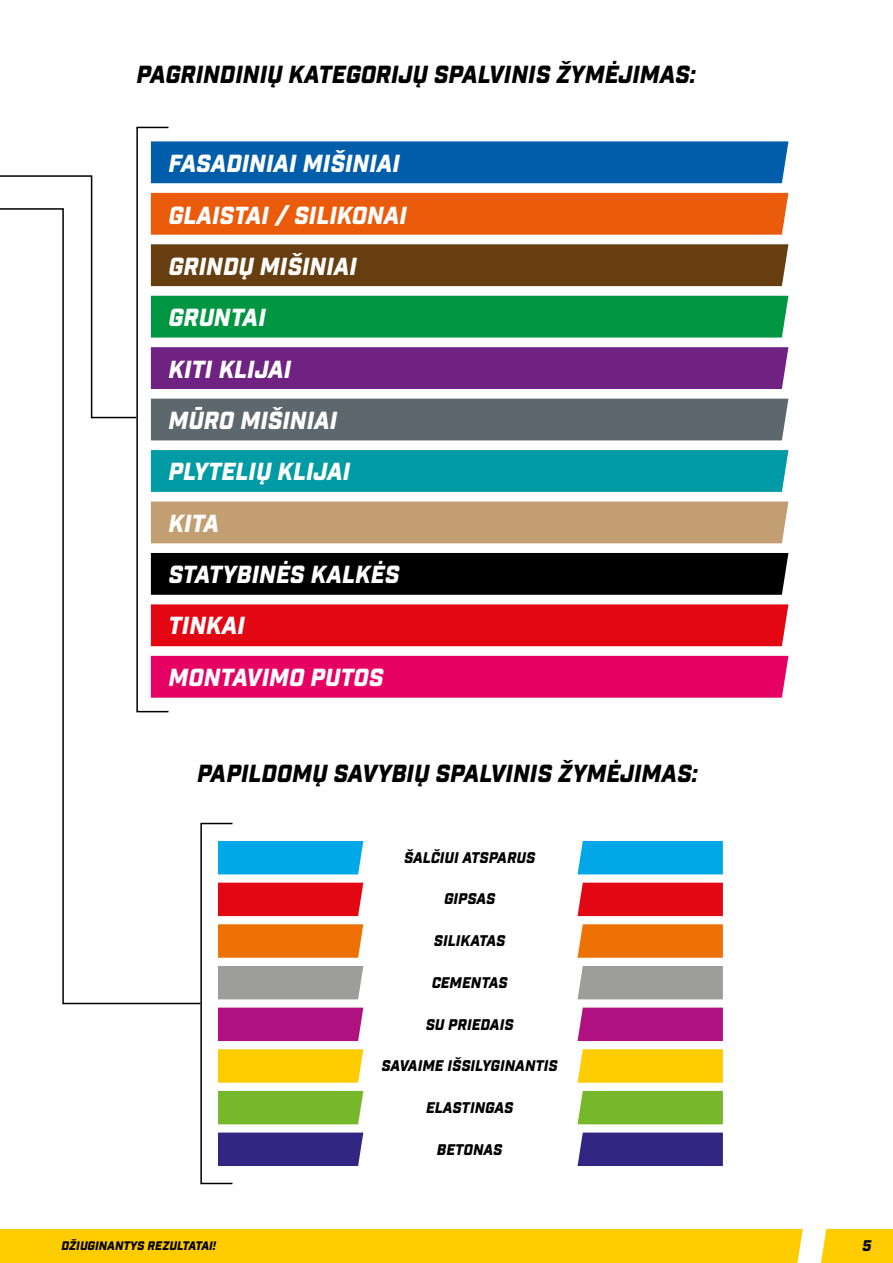
<style>
.page{position:relative;width:893px;height:1263px;background:#fff}
.page>*{position:absolute;margin:0;border:0;box-sizing:border-box;transform-origin:0 0}
.t1{font:italic 900 24px/51.3px "Industry";color:#fff}
.t2{font:italic 900 24px "Industry";color:#000}
.t3{font:italic 900 15px "Industry";color:#000}
.t4{font:italic 900 12px "Industry";color:#000}
</style>
<div class="page">
<div style="left:0;top:1229px;width:803px;height:34px;background:#fc0"></div>
<div style="left:821px;top:1229px;width:72px;height:34px;background:#fc0"></div>
<div style="left:151px;top:141px;width:637px;height:42px;background:#005da9"></div>
<div style="left:151px;top:193px;width:637px;height:42px;background:#ea5b0b"></div>
<div style="left:151px;top:244px;width:637px;height:42px;background:#673e0f"></div>
<div style="left:151px;top:296px;width:637px;height:42px;background:#009641"></div>
<div style="left:151px;top:347px;width:637px;height:42px;background:#702283"></div>
<div style="left:151px;top:399px;width:637px;height:41px;background:#5d686e"></div>
<div style="left:151px;top:450px;width:637px;height:42px;background:#009ba4"></div>
<div style="left:151px;top:501px;width:637px;height:42px;background:#c49e73"></div>
<div style="left:151px;top:553px;width:637px;height:42px;background:#000"></div>
<div style="left:151px;top:604px;width:637px;height:42px;background:#e30613"></div>
<div style="left:151px;top:656px;width:637px;height:42px;background:#e60064"></div>
<div style="left:218px;top:841px;width:145px;height:33px;background:#00a8e8"></div>
<div style="left:218px;top:883px;width:145px;height:33px;background:#e30613"></div>
<svg style="left:218px;top:924px;width:145px;height:34px;background:#ee760b"></svg>
<div style="left:218px;top:966px;width:145px;height:33px;background:#9d9d9c"></div>
<div style="left:218px;top:1007px;width:145px;height:34px;background:#af1280"></div>
<svg style="left:218px;top:1049px;width:145px;height:34px;background:#ffcd08"></svg>
<div style="left:218px;top:1091px;width:145px;height:33px;background:#76b82a"></div>
<div style="left:218px;top:1132px;width:145px;height:34px;background:#312783"></div>
<div style="left:577px;top:1132px;width:146px;height:34px;background:#312783"></div>
<div style="left:577px;top:1091px;width:146px;height:33px;background:#76b82a"></div>
<svg style="left:577px;top:1049px;width:146px;height:34px;background:#ffcd09"></svg>
<div style="left:577px;top:1007px;width:146px;height:34px;background:#af1280"></div>
<div style="left:577px;top:966px;width:146px;height:33px;background:#9d9d9c"></div>
<svg style="left:577px;top:924px;width:146px;height:34px;background:#ee770c"></svg>
<div style="left:577px;top:883px;width:146px;height:33px;background:#e30613"></div>
<div style="left:577px;top:841px;width:146px;height:33px;background:#00a8e8"></div>
<div style="left:136px;top:127px;width:33px;height:585px;border:2px solid #000"></div>
<div style="left:200px;top:823px;width:33px;height:361px;border:2px solid #000"></div>
<svg style="left:0;top:175px;width:93px;height:244px"></svg>
<svg style="left:0;top:207px;width:65px;height:798px"></svg>
<hr style="left:92px;top:417px;width:44px;height:1px;background:#000">
<hr style="left:63px;top:1003px;width:137px;height:1px;background:#000">
<p class="t2" style="left:136px;top:59px;width:561px">PAGRINDINIŲ KATEGORIJŲ SPALVINIS ŽYMĖJIMAS:</p>
<p class="t1" style="left:168px;top:139px;width:240px">FASADINIAI MIŠINIAI<br>GLAISTAI / SILIKONAI<br>GRINDŲ MIŠINIAI<br>GRUNTAI<br>KITI KLIJAI<br>MŪRO MIŠINIAI<br>PLYTELIŲ KLIJAI<br>KITA<br>STATYBINĖS KALKĖS<br>TINKAI<br>MONTAVIMO PUTOS</p>
<p class="t2" style="left:197px;top:759px;width:502px">PAPILDOMŲ SAVYBIŲ SPALVINIS ŽYMĖJIMAS:</p>
<p class="t3" style="left:404px;top:848px;width:133px">ŠALČIUI ATSPARUS</p>
<p class="t3" style="left:444px;top:890px;width:53px">GIPSAS</p>
<p class="t3" style="left:434px;top:932px;width:73px">SILIKATAS</p>
<p class="t3" style="left:432px;top:973px;width:77px">CEMENTAS</p>
<p class="t3" style="left:426px;top:1015px;width:89px">SU PRIEDAIS</p>
<p class="t3" style="left:382px;top:1057px;width:178px">SAVAIME IŠSILYGINANTIS</p>
<p class="t3" style="left:426px;top:1099px;width:89px">ELASTINGAS</p>
<p class="t3" style="left:437px;top:1140px;width:67px">BETONAS</p>
<p class="t4" style="left:62px;top:1238px;width:156px">DŽIUGINANTYS REZULTATAI!</p>
<p class="t3" style="left:862px;top:1236px;width:11px">5</p>
</div>
